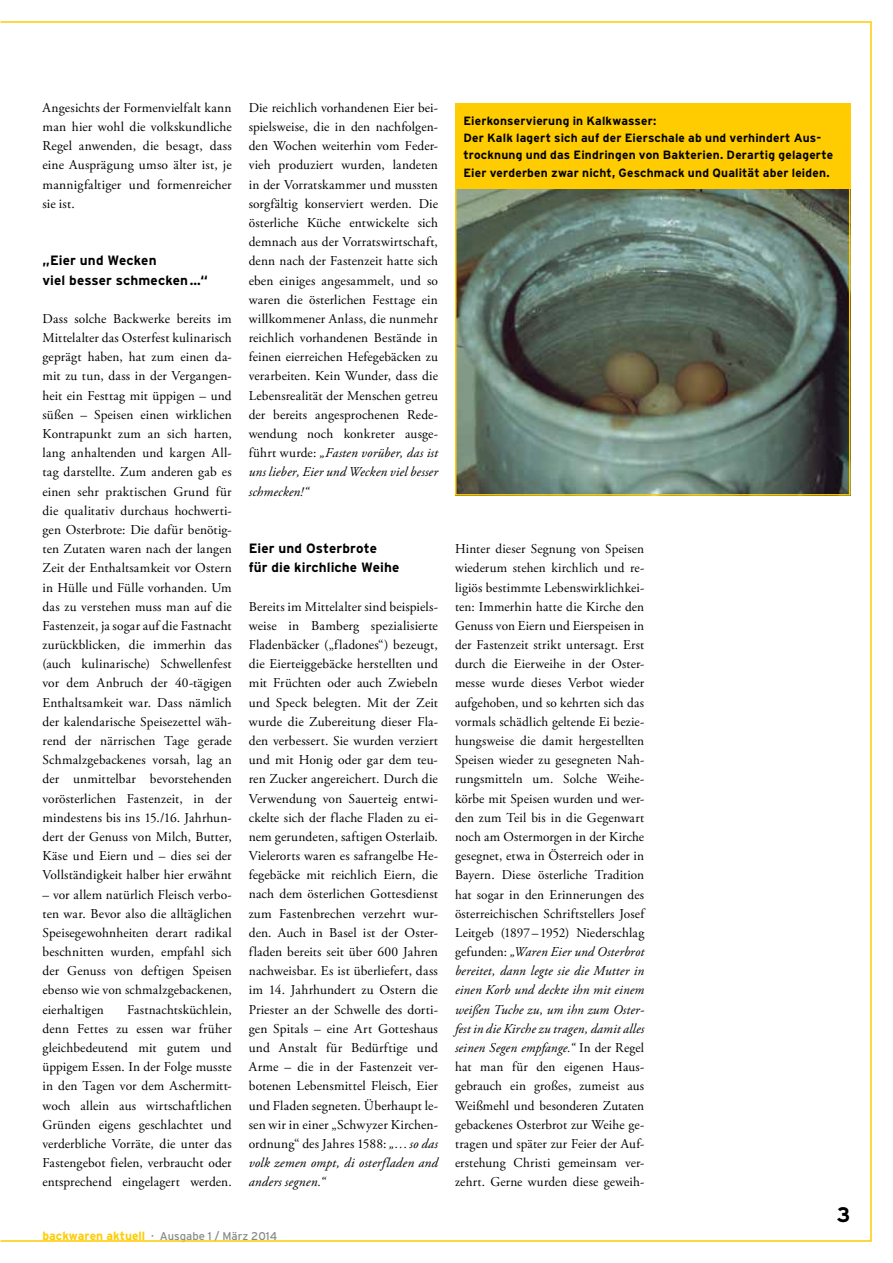
<style>
.page{position:relative;width:893px;height:1263px;background:#fff}
.page>*{position:absolute;margin:0;border:0;box-sizing:border-box;transform-origin:0 0}
.t1{font:700 21px "Interstate";color:#000}
.t2{font:13.5px/19.2px "Adobe Garamond Pro";letter-spacing:.01em;color:#000;text-align:justify}
.t3{font:700 13.5px/19.2px "Interstate";letter-spacing:.005em;color:#000}
.t4{font:700 12px/17.2px "Interstate";letter-spacing:.015em;color:#000}
.t5{font:11.25px "Interstate";color:#87888a}
.s1{font-style:italic}
.s2{font-weight:700;font-size:12px;color:#fecc00}
</style>
<div class="page">
<img style="left:458px;top:189px;width:389px;height:304px">
<div style="left:455px;top:169px;width:395px;height:327px;border:2px solid #fecc00"></div>
<div style="left:455px;top:103px;width:395px;height:86px;background:#fecc00"></div>
<p class="t2" style="left:43px;top:98px;width:191px">Angesichts der Formenvielfalt kann man hier wohl die volkskundliche Regel anwenden, die besagt, dass eine Ausprägung umso älter ist, je mannigfaltiger und formenreicher sie ist.</p>
<p class="t3" style="left:43px;top:251px;width:167px">„Eier und Wecken<br>viel besser schmecken…“</p>
<p class="t2" style="left:43px;top:309px;width:191px">Dass solche Backwerke bereits im Mittelalter das Osterfest kulinarisch geprägt haben, hat zum einen da&shy;mit zu tun, dass in der Vergangen&shy;heit ein Festtag mit üppigen – und süßen – Speisen einen wirklichen Kontrapunkt zum an sich harten, lang anhaltenden und kargen All&shy;tag darstellte. Zum anderen gab es einen sehr praktischen Grund für die qualitativ durchaus hochwerti&shy;gen Osterbrote: Die dafür benötig&shy;ten Zutaten waren nach der langen Zeit der Enthaltsamkeit vor Ostern in Hülle und Fülle vorhanden. Um das zu verstehen muss man auf die Fastenzeit, ja sogar auf die Fastnacht zurückblicken, die immerhin das (auch kulinarische) Schwellenfest vor dem Anbruch der 40-tägigen Enthaltsamkeit war. Dass nämlich der kalendarische Speisezettel wäh&shy;rend der närrischen Tage gerade Schmalzgebackenes vorsah, lag an der unmittelbar bevorstehenden vorösterlichen Fastenzeit, in der mindestens bis ins 15./16. Jahrhun&shy;dert der Genuss von Milch, Butter, Käse und Eiern und – dies sei der Vollständigkeit halber hier erwähnt</p>
<p class="t2" style="left:43px;top:885px;width:191px">– vor allem natürlich Fleisch verbo&shy;ten war. Bevor also die alltäglichen Speisegewohnheiten derart radikal beschnitten wurden, empfahl sich der Genuss von deftigen Speisen ebenso wie von schmalzgebackenen, eierhaltigen</p>
<p class="t2" style="left:43px;top:1000px;width:191px;text-indent:84px">Fastnachtsküchlein, denn Fettes zu essen war früher gleichbedeutend mit gutem und üppigem Essen. In der Folge musste in den Tagen vor dem Aschermitt&shy;woch allein aus wirtschaftlichen Gründen eigens geschlachtet und verderbliche Vorräte, die unter das Fastengebot fielen, verbraucht oder entsprechend eingelagert werden.</p>
<p class="t2" style="left:249px;top:98px;width:191px">Die reichlich vorhandenen Eier bei&shy;spielsweise, die in den nachfolgen&shy;den Wochen weiterhin vom Feder&shy;vieh produziert wurden, landeten in der Vorratskammer und mussten sorgfältig konserviert werden. Die österliche Küche entwickelte sich demnach aus der Vorratswirtschaft, denn nach der Fastenzeit hatte sich eben einiges angesammelt, und so waren die österlichen Festtage ein willkommener Anlass, die nunmehr reichlich vorhandenen Bestände in feinen eierreichen Hefegebäcken zu verarbeiten. Kein Wunder, dass die Lebensrealität der Menschen getreu der bereits angesprochenen Rede&shy;wendung noch konkreter ausge&shy;führt wurde: <span class="s1">„Fasten vorüber, das ist uns lieber, Eier und Wecken viel besser schmecken!“</span></p>
<p class="t3" style="left:249px;top:539px;width:152px">Eier und Osterbrote<br>für die kirchliche Weihe</p>
<p class="t2" style="left:249px;top:597px;width:191px">Bereits im Mittelalter sind beispiels&shy;weise in Bamberg spezialisierte Fladenbäcker („fladones“) bezeugt, die Eierteiggebäcke herstellten und mit Früchten oder auch Zwiebeln und Speck belegten. Mit der Zeit wurde die Zubereitung dieser Fla&shy;den verbessert. Sie wurden verziert und mit Honig oder gar dem teu&shy;ren Zucker angereichert. Durch die Verwendung von Sauerteig entwi&shy;ckelte sich der flache Fladen zu ei&shy;nem gerundeten, saftigen Osterlaib.<br>Vielerorts waren es safrangelbe He&shy;fegebäcke mit reichlich Eiern, die nach dem österlichen Gottesdienst zum Fastenbrechen verzehrt wur&shy;den. Auch in Basel ist der Oster&shy;fladen bereits seit über 600 Jahren nachweisbar. Es ist überliefert, dass im 14. Jahrhundert zu Ostern die Priester an der Schwelle des dorti&shy;gen Spitals – eine Art Gotteshaus und Anstalt für Bedürftige und Arme – die in der Fastenzeit ver&shy;botenen Lebensmittel Fleisch, Eier und Fladen segneten. Überhaupt le&shy;sen wir in einer „Schwyzer Kirchen&shy;ordnung“ des Jahres 1588: <span class="s1">„…so das volk zemen ompt, di osterfladen and anders segnen.“</span></p>
<p class="t5" style="left:43px;top:1230px;width:236px"><span class="s2">backwaren aktuell</span> · Ausgabe 1 / März 2014</p>
<p class="t4" style="left:463px;top:112px;width:371px">Eierkonservierung in Kalkwasser:<br>Der Kalk lagert sich auf der Eierschale ab und verhindert Aus&shy;trocknung und das Eindringen von Bakterien. Derartig gelagerte Eier verderben zwar nicht, Geschmack und Qualität aber leiden.</p>
<p class="t2" style="left:455px;top:540px;width:191px">Hinter dieser Segnung von Speisen wiederum stehen kirchlich und re&shy;ligiös bestimmte Lebenswirklichkei&shy;ten: Immerhin hatte die Kirche den Genuss von Eiern und Eierspeisen in der Fastenzeit strikt untersagt. Erst durch die Eierweihe in der Oster&shy;messe wurde dieses Verbot wieder aufgehoben, und so kehrten sich das vormals schädlich geltende Ei bezie&shy;hungsweise die damit hergestellten Speisen wieder zu gesegneten Nah&shy;rungsmitteln um. Solche Weihe&shy;körbe mit Speisen wurden und wer&shy;den zum Teil bis in die Gegenwart noch am Ostermorgen in der Kirche gesegnet, etwa in Österreich oder in Bayern. Diese österliche Tradition hat sogar in den Erinnerungen des österreichischen Schriftstellers Josef Leitgeb (1897 –1952) Niederschlag gefunden: <span class="s1">„Waren Eier und Osterbrot bereitet, dann legte sie die Mutter in einen Korb und deckte ihn mit einem weißen Tuche zu, um ihn zum Oster&shy;fest in die Kirche zu tragen, damit alles seinen Segen empfange.“</span> In der Regel hat man für den eigenen Haus&shy;gebrauch ein großes, zumeist aus Weißmehl und besonderen Zutaten gebackenes Osterbrot zur Weihe ge&shy;tragen und später zur Feier der Auf&shy;erstehung Christi gemeinsam ver&shy;zehrt. Gerne wurden diese geweih-</p>
<h1 class="t1" style="left:837px;top:1203px;width:15px">3</h1>
</div>
